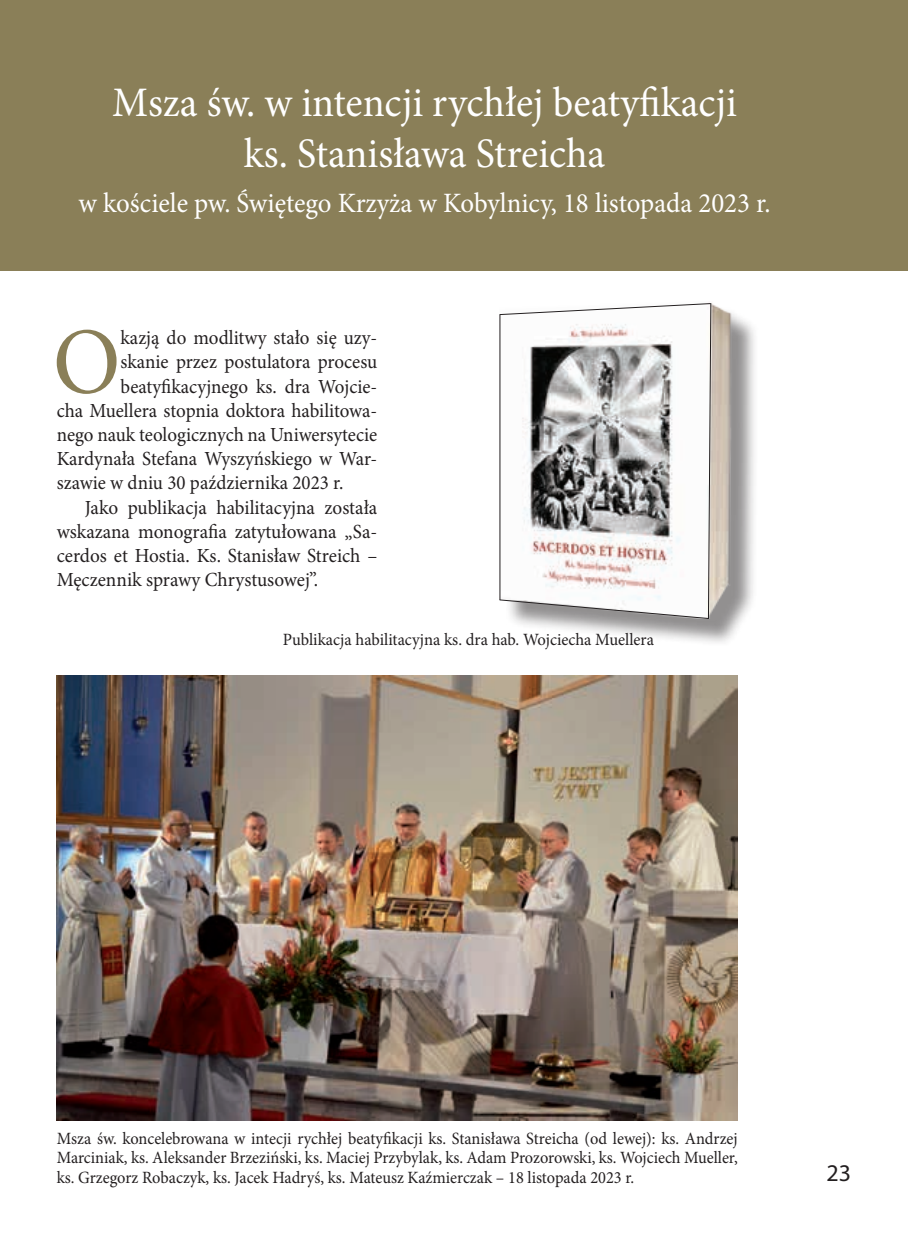
<style>
.page{position:relative;width:908px;height:1248px;background:#fff}
.page>*{position:absolute;margin:0;border:0;box-sizing:border-box;transform-origin:0 0}
.t1{font:94.4px "Minion Pro";color:#8a7f58;scale:.96 1}
.t2{font:42px/50.4px "Minion Pro";color:#fff;text-align:center;scale:.96 1}
.t3{font:28px "Minion Pro";color:#fff;scale:.96 1}
.t4{font:24px "Myriad Pro";color:#231f20}
.t5{font:20px "Minion Pro";color:#231f20;scale:.95 1}
.t6{font:20px "Minion Pro";color:#231f20;scale:.96 1}
.t7{font:17.2px/19.2px "Minion Pro";color:#231f20;text-align:justify;scale:.95 1}
.t8{font:17.2px "Minion Pro";color:#231f20;scale:.96 1}
</style>
<div class="page">
<div style="left:0;top:0;width:907px;height:270px;background:#8a7f58"></div>
<div style="left:504px;top:306px;width:254px;height:341px;background:#231f20;opacity:.5"></div>
<img style="left:711px;top:303px;width:23px;height:315px">
<svg style="left:499px;top:302px;width:212px;height:317px"></svg>
<hr style="left:499px;top:314px;width:1px;height:286px;background:#231f20">
<img style="left:57px;top:675px;width:680px;height:445px">
<h2 class="t2" style="left:112px;top:78px;width:652px">Msza św. w intencji rychłej beatyfikacji ks. Stanisława Streicha</h2>
<h3 class="t3" style="left:78px;top:184px;width:722px">w kościele pw. Świętego Krzyża w Kobylnicy, 18 listopada 2023 r.</h3>
<h1 class="t1" style="left:53px;top:299px;width:72px">O</h1>
<p class="t5" style="left:120px;top:324px;width:272px">kazją do modlitwy stało się uzy-</p>
<p class="t5" style="left:120px;top:348px;width:272px">skanie przez postulatora procesu</p>
<p class="t5" style="left:120px;top:372px;width:272px">beatyfikacyjnego ks. dra Wojcie-</p>
<p class="t5" style="left:57px;top:397px;width:339px">cha Muellera stopnia doktora habilitowa-</p>
<p class="t5" style="left:57px;top:421px;width:339px">nego nauk teologicznych na Uniwersytecie</p>
<p class="t5" style="left:57px;top:445px;width:339px">Kardynała Stefana Wyszyńskiego w War-</p>
<p class="t5" style="left:57px;top:469px;width:303px">szawie w dniu 30 października 2023 r.</p>
<p class="t6" style="left:85px;top:493px;width:306px">Jako publikacja habilitacyjna została</p>
<p class="t6" style="left:57px;top:518px;width:335px">wskazana monografia zatytułowana „Sa-</p>
<p class="t6" style="left:57px;top:542px;width:335px">cerdos et Hostia. Ks. Stanisław Streich –</p>
<p class="t6" style="left:57px;top:566px;width:274px">Męczennik sprawy Chrystusowej”.</p>
<p class="t8" style="left:282px;top:628px;width:388px">Publikacja habilitacyjna ks. dra hab. Wojciecha Muellera</p>
<p class="t7" style="left:57px;top:1129px;width:718px">Msza św. koncelebrowana w intecji rychłej beatyfikacji ks. Stanisława Streicha (od lewej): ks. Andrzej Marciniak, ks. Aleksander Brzeziński, ks. Maciej Przybylak, ks. Adam Prozorowski, ks. Wojciech Mueller, ks. Grzegorz Robaczyk, ks. Jacek Hadryś, ks. Mateusz Kaźmierczak – 18 listopada 2023 r.</p>
<h3 class="t4" style="left:826px;top:1157px;width:26px">23</h3>
</div>
